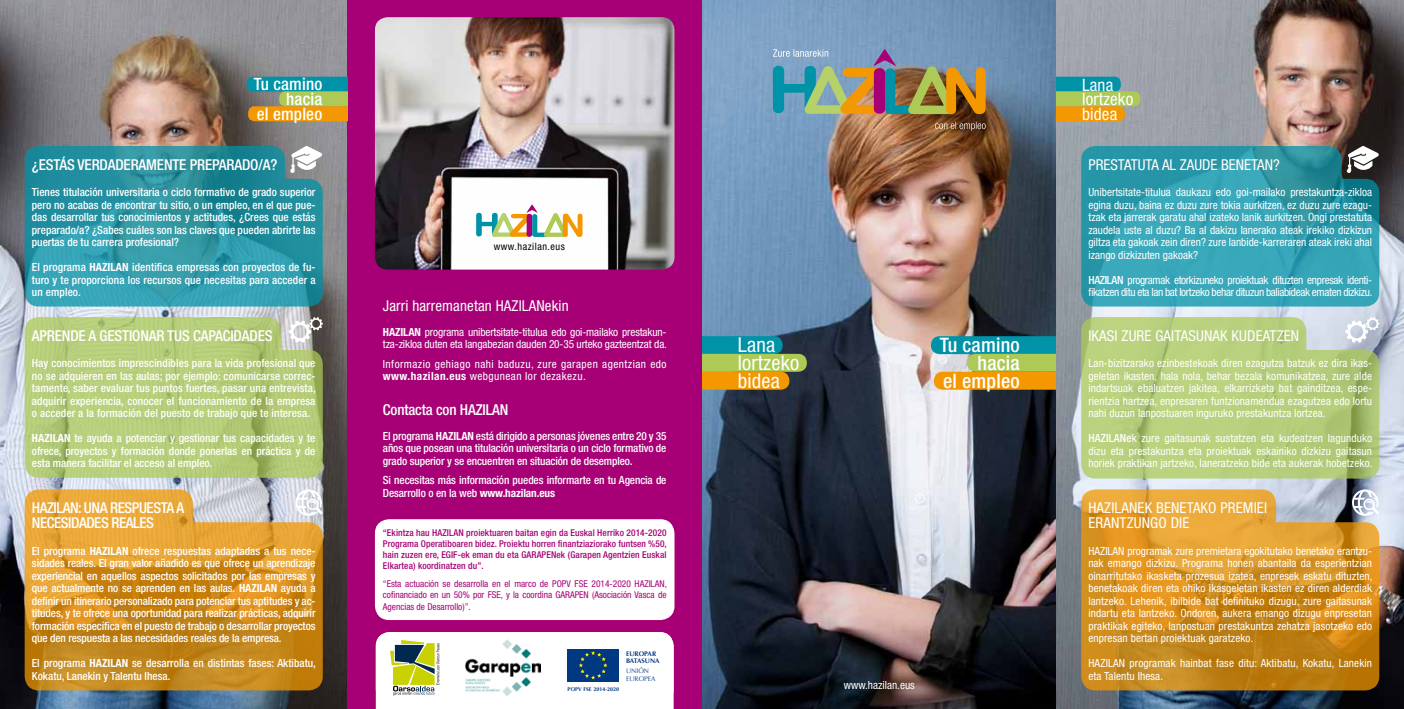
<style>
.page{position:relative;width:1404px;height:709px;background:#fff}
.page>*{position:absolute;margin:0;border:0;box-sizing:border-box;transform-origin:0 0}
.t1{font:condensed 20.5px/17.9px "Helvetica Neue LT Std";letter-spacing:.01em;color:#fff}
.t2{font:500 condensed 20px/17.9px "Helvetica Neue LT Std";letter-spacing:.01em;color:#fff;text-align:right}
.t3{font:500 condensed 17.12px/14.8px "Helvetica Neue LT Std";letter-spacing:.01em;color:#fff;text-align:right}
.t4{font:condensed 17.12px/14.8px "Helvetica Neue LT Std";letter-spacing:.01em;color:#fff}
.t5{font:condensed 15px/15px "Helvetica Neue LT Std";letter-spacing:.01em;color:#fff}
.t6{font:500 condensed 15px "Helvetica Neue LT Std";letter-spacing:-.01em;color:#fff}
.t7{font:500 condensed 15px/15px "Helvetica Neue LT Std";letter-spacing:-.03em;color:#fff}
.t8{font:500 condensed 11.25px/12.5px "Helvetica Neue LT Std";color:#fff;text-align:justify}
.t9{font:condensed 11.25px/12.5px "Helvetica Neue LT Std";color:#fff;text-align:justify}
.t10{font:condensed 11.25px/12.5px "Helvetica Neue LT Std";letter-spacing:-.03em;color:#fff}
.t11{font:condensed 11.25px/12.5px "Helvetica Neue LT Std";letter-spacing:.04em;color:#fff}
.t12{font:condensed 10.12px "Helvetica Neue LT Std";letter-spacing:.05em;color:#000}
.t13{font:500 condensed 9.38px/11.2px "Helvetica Neue LT Std";letter-spacing:.01em;color:#a70076;text-align:justify}
.t14{font:condensed 9.38px/11.2px "Helvetica Neue LT Std";color:#a70076;text-align:justify}
.t15{font:700 6.62px/7.5px "Optima";color:#003882}
.t16{font:6.62px/7.5px "Optima";color:#003882}
.t17{font:700 5.38px "Optima";color:#003882}
.s1{font-weight:700}
.s2{font-weight:500}
</style>
<div class="page">
<img style="left:702px;top:0;width:701px;height:709px">
<div style="left:930px;top:336px;width:133px;height:18px;background:#0092a7;border-radius:9px"></div>
<svg style="left:966px;top:354px;width:111px;height:18px;background:#a6be62"></svg>
<div style="left:933px;top:372px;width:142px;height:18px;background:#f39800;border-radius:9px"></div>
<img style="left:0;top:0;width:347px;height:709px">
<div style="left:693px;top:336px;width:89px;height:18px;background:#0092a7;border-radius:9px"></div>
<div style="left:682px;top:354px;width:124px;height:18px;background:#adca57;border-radius:9px"></div>
<div style="left:685px;top:372px;width:104px;height:18px;background:#f39800;border-radius:9px"></div>
<svg style="left:1081px;top:317px;width:297px;height:161px;background:#b6cd7e"></svg>
<svg style="left:1345px;top:317px;width:33px;height:26px"></svg>
<svg style="left:1081px;top:489px;width:297px;height:201px;background:#d09028"></svg>
<svg style="left:1351px;top:489px;width:28px;height:27px"></svg>
<svg style="left:25px;top:489px;width:298px;height:201px;background:#d2942e"></svg>
<svg style="left:295px;top:489px;width:28px;height:27px"></svg>
<svg style="left:25px;top:317px;width:298px;height:161px;background:#b3ca78"></svg>
<svg style="left:289px;top:317px;width:34px;height:26px"></svg>
<div style="left:347px;top:0;width:355px;height:709px;background:#a70076"></div>
<svg style="left:1056px;top:77px;width:84px;height:44px;background:#93a860"></svg>
<svg style="left:247px;top:77px;width:100px;height:44px;background:#859c58"></svg>
<div style="left:375px;top:519px;width:299px;height:101px;background:#fff;border-radius:14px"></div>
<img style="left:375px;top:17px;width:299px;height:252px">
<svg style="left:25px;top:146px;width:298px;height:160px;background:#2e95a4"></svg>
<svg style="left:1081px;top:146px;width:297px;height:160px;background:#339dae"></svg>
<svg style="left:772px;top:49px;width:213px;height:65px;background:#8b917e"></svg>
<svg style="left:935px;top:122px;width:50px;height:9px"></svg>
<svg style="left:476px;top:204px;width:106px;height:33px;background:#d1d0b3"></svg>
<svg style="left:376px;top:632px;width:297px;height:77px;background:#dae0dc"></svg>
<h3 class="t3" style="left:254px;top:76px;width:70px">Tu camino hacia<br>el empleo</h3>
<h3 class="t6" style="left:32px;top:155px;width:247px">¿ESTÁS VERDADERAMENTE PREPARADO/A?</h3>
<p class="t8" style="left:32px;top:186px;width:285px">Tienes titulación universitaria o ciclo formativo de grado superior pero no acabas de encontrar tu sitio, o un empleo, en el que pue&shy;das desarrollar tus conocimientos y actitudes, ¿Crees que estás preparado/a? ¿Sabes cuáles son las claves que pueden abrirte las puertas de tu carrera profesional?</p>
<p class="t8" style="left:32px;top:261px;width:285px">El programa <span class="s1">HAZILAN</span> identifica empresas con proyectos de fu&shy;turo y te proporciona los recursos que necesitas para acceder a un empleo.</p>
<h3 class="t6" style="left:32px;top:326px;width:242px">APRENDE A GESTIONAR TUS CAPACIDADES</h3>
<p class="t8" style="left:32px;top:357px;width:285px">Hay conocimientos imprescindibles para la vida profesional que no se adquieren en las aulas; por ejemplo: comunicarse correc&shy;tamente, saber evaluar tus puntos fuertes, pasar una entrevista, adquirir experiencia, conocer el funcionamiento de la empresa o acceder a la formación del puesto de trabajo que te interesa.</p>
<p class="t8" style="left:32px;top:432px;width:285px"><span class="s1">HAZILAN</span> te ayuda a potenciar y gestionar tus capacidades y te ofrece, proyectos y formación donde ponerlas en práctica y de esta manera facilitar el acceso al empleo.</p>
<h3 class="t7" style="left:32px;top:500px;width:154px">HAZILAN: UNA RESPUESTA A<br>NECESIDADES REALES</h3>
<p class="t8" style="left:32px;top:544px;width:285px">El programa <span class="s1">HAZILAN</span> ofrece respuestas adaptadas a tus nece&shy;sidades reales. El gran valor añadido es que ofrece un aprendizaje experiencial en aquellos aspectos solicitados por las empresas y que actualmente no se aprenden en las aulas. <span class="s1">HAZILAN</span> ayuda a definir un itinerario personalizado para potenciar tus aptitudes y ac&shy;titudes, y te ofrece una oportunidad para realizar prácticas, adquirir formación específica en el puesto de trabajo o desarrollar proyectos que den respuesta a las necesidades reales de la empresa.</p>
<p class="t8" style="left:32px;top:656px;width:285px">El programa <span class="s1">HAZILAN</span> se desarrolla en distintas fases: Aktibatu,<br>Kokatu, Lanekin y Talentu Ihesa.</p>
<p class="t12" style="left:494px;top:241px;width:72px">www.hazilan.eus</p>
<h3 class="t5" style="left:383px;top:298px;width:187px">Jarri harremanetan HAZILANekin</h3>
<p class="t9" style="left:383px;top:325px;width:285px"><span class="s1">HAZILAN</span> programa unibertsitate-titulua edo goi-mailako prestakun&shy;tza-zikloa duten eta langabezian dauden 20-35 urteko gazteentzat da.</p>
<p class="t11" style="left:383px;top:357px;width:285px">Informazio gehiago nahi baduzu, zure garapen agentzian edo <span class="s1">www.hazilan.eus</span> webgunean lor dezakezu.</p>
<h3 class="t6" style="left:383px;top:400px;width:127px">Contacta con HAZILAN</h3>
<p class="t8" style="left:383px;top:429px;width:285px">El programa <span class="s1">HAZILAN</span> está dirigido a personas jóvenes entre 20 y 35 años que posean una titulación universitaria o un ciclo formativo de grado superior y se encuentren en situación de desempleo.</p>
<p class="t8" style="left:383px;top:474px;width:285px">Si necesitas más información puedes informarte en tu Agencia de<br>Desarrollo o en la web <span class="s1">www.hazilan.eus</span></p>
<p class="t13" style="left:383px;top:526px;width:285px">“Ekintza hau HAZILAN proiektuaren baitan egin da Euskal Herriko 2014-2020<br>Programa Operatiboaren bidez. Proiektu horren finantziaziorako funtsen %50, hain zuzen ere, EGIF-ek eman du eta GARAPENek (Garapen Agentzien Euskal Elkartea) koordinatzen du”.</p>
<p class="t14" style="left:383px;top:578px;width:285px">“Esta actuación se desarrolla en el marco de POPV FSE 2014-2020 HAZILAN, cofinanciado en un 50% por FSE, y la coordina GARAPEN (Asociación Vasca de Agencias de Desarrollo)”.</p>
<p class="t15" style="left:626px;top:650px;width:35px">EUROPAR<br>BATASUNA</p>
<p class="t16" style="left:626px;top:667px;width:31px">UNIÓN<br>EUROPEA</p>
<p class="t17" style="left:567px;top:686px;width:53px">POPV FSE 2014-2020</p>
<h1 class="t1" style="left:737px;top:336px;width:63px">Lana lortzeko bidea</h1>
<h2 class="t2" style="left:939px;top:335px;width:82px">Tu camino hacia<br>el empleo</h2>
<p class="t9" style="left:843px;top:678px;width:73px">www.hazilan.eus</p>
<h3 class="t4" style="left:1081px;top:77px;width:53px">Lana lortzeko bidea</h3>
<h3 class="t5" style="left:1088px;top:157px;width:193px">PRESTATUTA AL ZAUDE BENETAN?</h3>
<p class="t9" style="left:1088px;top:186px;width:285px">Unibertsitate-titulua daukazu edo goi-mailako prestakuntza-zikloa egina duzu, baina ez duzu zure tokia aurkitzen, ez duzu zure ezagu&shy;tzak eta jarrerak garatu ahal izateko lanik aurkitzen. Ongi prestatuta zaudela uste al duzu? Ba al dakizu lanerako ateak irekiko dizkizun giltza eta gakoak zein diren? zure lanbide-karreraren ateak ireki ahal izango dizkizuten gakoak?</p>
<p class="t10" style="left:1088px;top:273px;width:285px"><span class="s2">HAZILAN</span> programak etorkizuneko proiektuak dituzten enpresak identi&shy;fikatzen ditu eta lan bat lortzeko behar dituzun baliabideak ematen dizkizu.</p>
<h3 class="t5" style="left:1088px;top:328px;width:212px">IKASI ZURE GAITASUNAK KUDEATZEN</h3>
<p class="t9" style="left:1088px;top:357px;width:285px">Lan-bizitzarako ezinbestekoak diren ezagutza batzuk ez dira ikas&shy;geletan ikasten, hala nola, behar bezala komunikatzea, zure alde indartsuak ebaluatzen jakitea, elkarrizketa bat gainditzea, espe&shy;rientzia hartzea, enpresaren funtzionamendua ezagutzea edo lortu nahi duzun lanpostuaren inguruko prestakuntza lortzea.</p>
<p class="t9" style="left:1088px;top:432px;width:285px"><span class="s2">HAZILANe</span>k zure gaitasunak sustatzen eta kudeatzen lagunduko dizu eta prestakuntza eta proiektuak eskainiko dizkizu gaitasun horiek praktikan jartzeko, laneratzeko bide eta aukerak hobetzeko.</p>
<h3 class="t5" style="left:1088px;top:500px;width:180px">HAZILANEK BENETAKO PREMIEI<br>ERANTZUNGO DIE</h3>
<p class="t9" style="left:1088px;top:544px;width:285px">HAZILAN programak zure premietara egokitutako benetako erantzu&shy;nak emango dizkizu. Programa honen abantaila da esperientzian oinarritutako ikasketa prozesua izatea, enpresek eskatu dituzten, benetakoak diren eta ohiko ikasgeletan ikasten ez diren alderdiak lantzeko. Lehenik, ibilbide bat definituko dizugu, zure gaitasunak indartu eta lantzeko. Ondoren, aukera emango dizugu enpresetan praktikak egiteko, lanpostuan prestakuntza zehatza jasotzeko edo enpresan bertan proiektuak garatzeko.</p>
<p class="t9" style="left:1088px;top:656px;width:285px">HAZILAN programak hainbat fase ditu: Aktibatu, Kokatu, Lanekin eta Talentu Ihesa.</p>
</div>
